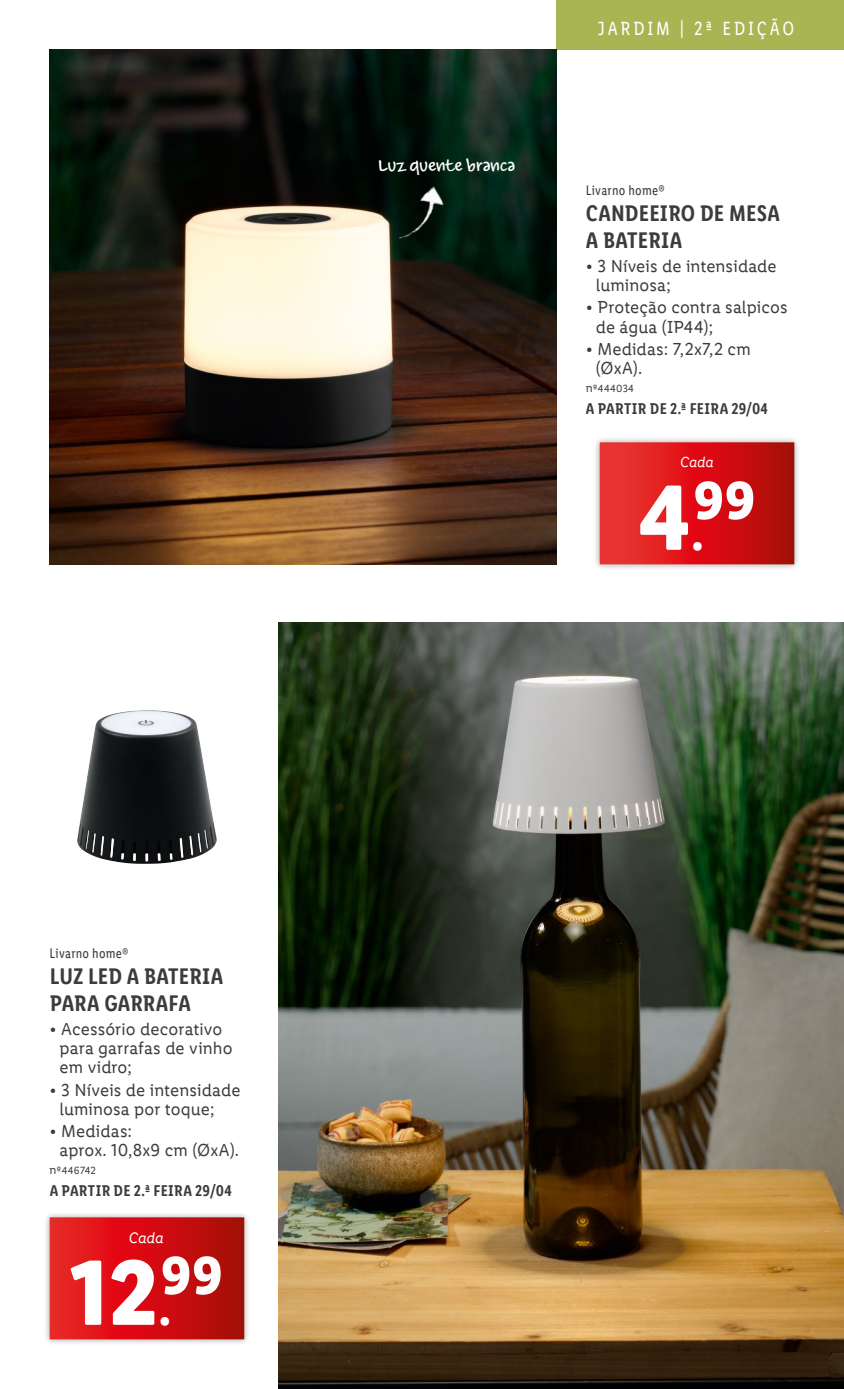
<style>
.page{position:relative;width:844px;height:1389px;background:#fff}
.page>*{position:absolute;margin:0;border:0;box-sizing:border-box;transform-origin:0 0}
.t1{font:700 93.1px "Lidl Font Pro";color:#fff}
.t2{font:700 54.07px "Lidl Font Pro";color:#fff}
.t3{font:600 22.75px/26.2px "Lidl Font Cond Pro";letter-spacing:.005em;color:#3c3c3b}
.t4{font:19.25px "Lidl Font Cond Pro";letter-spacing:.14em;color:#fff}
.t5{font:19.25px "Louisville Script";color:#fff}
.t6{font:17.5px/19.2px "Lidl Font Pro";letter-spacing:.005em;color:#3c3c3b}
.t7{font:600 15.75px "Lidl Font Cond Pro";letter-spacing:.02em;color:#3c3c3b}
.t8{font:italic 15.22px "Lidl Font Pro";color:#fff}
.t9{font:italic 14.7px "Lidl Font Pro";color:#fff}
.t10{font:14px "Lidl Font Cond Pro";letter-spacing:.02em;color:#3c3c3b}
.t11{font:10.5px "Lidl Font Pro";letter-spacing:.025em;color:#3c3c3b}
.s1{font-size:12.25px}
.s2{font-size:46.55px}
</style>
<div class="page">
<div style="left:556px;top:0;width:287px;height:50px;background:#a8b552"></div>
<div style="left:593px;top:436px;width:207px;height:135px;background:#000;opacity:.15"></div>
<svg style="left:599px;top:442px;width:195px;height:122px;background:#d51b1d"></svg>
<img style="left:50px;top:50px;width:506px;height:514px">
<div style="left:44px;top:1212px;width:205px;height:133px;background:#000;opacity:.15"></div>
<svg style="left:50px;top:1217px;width:194px;height:122px;background:#cf1114"></svg>
<img style="left:77px;top:710px;width:140px;height:154px">
<img style="left:278px;top:622px;width:565px;height:767px">
<img style="left:383px;top:185px;width:66px;height:55px">
<p class="t5" style="left:378px;top:153px;width:139px">Luz quente branca</p>
<p class="t4" style="left:597px;top:17px;width:198px">JARDIM | 2ª EDIÇÃO</p>
<p class="t10" style="left:585px;top:182px;width:80px">Livarno home®</p>
<h3 class="t3" style="left:585px;top:200px;width:195px">CANDEEIRO DE MESA<br>A BATERIA</h3>
<p class="t6" style="left:595px;top:256px;width:182px;text-indent:-10px">• 3 Níveis de intensidade luminosa;</p>
<p class="t6" style="left:595px;top:298px;width:193px;text-indent:-10px">• Proteção contra salpicos de água (IP44);</p>
<p class="t6" style="left:595px;top:339px;width:156px;text-indent:-10px">• Medidas: 7,2x7,2 cm (ØxA).</p>
<p class="t11" style="left:585px;top:382px;width:50px"><span class="s1">n</span>º444034</p>
<p class="t7" style="left:585px;top:400px;width:184px">A PARTIR DE 2.ª FEIRA 29/04</p>
<p class="t9" style="left:680px;top:454px;width:35px">Cada</p>
<h1 class="t1" style="left:638px;top:461px;width:67px">4<span class="s2">.</span></h1>
<h2 class="t2" style="left:693px;top:467px;width:64px">99</h2>
<p class="t10" style="left:50px;top:945px;width:80px">Livarno home®</p>
<h3 class="t3" style="left:50px;top:963px;width:175px">LUZ LED A BATERIA<br>PARA GARRAFA</h3>
<p class="t6" style="left:60px;top:1019px;width:174px;text-indent:-10px">• Acessório decorativo para garrafas de vinho em vidro;</p>
<p class="t6" style="left:60px;top:1080px;width:182px;text-indent:-10px">• 3 Níveis de intensidade luminosa por toque;</p>
<p class="t6" style="left:60px;top:1122px;width:181px;text-indent:-10px">• Medidas:<br>aprox. 10,8x9 cm (ØxA).</p>
<p class="t11" style="left:50px;top:1165px;width:48px"><span class="s1">n</span>º446742</p>
<p class="t7" style="left:50px;top:1182px;width:184px">A PARTIR DE 2.ª FEIRA 29/04</p>
<p class="t8" style="left:129px;top:1229px;width:36px">Cada</p>
<h1 class="t1" style="left:70px;top:1236px;width:103px">12<span class="s2">.</span></h1>
<h2 class="t2" style="left:160px;top:1242px;width:64px">99</h2>
</div>
